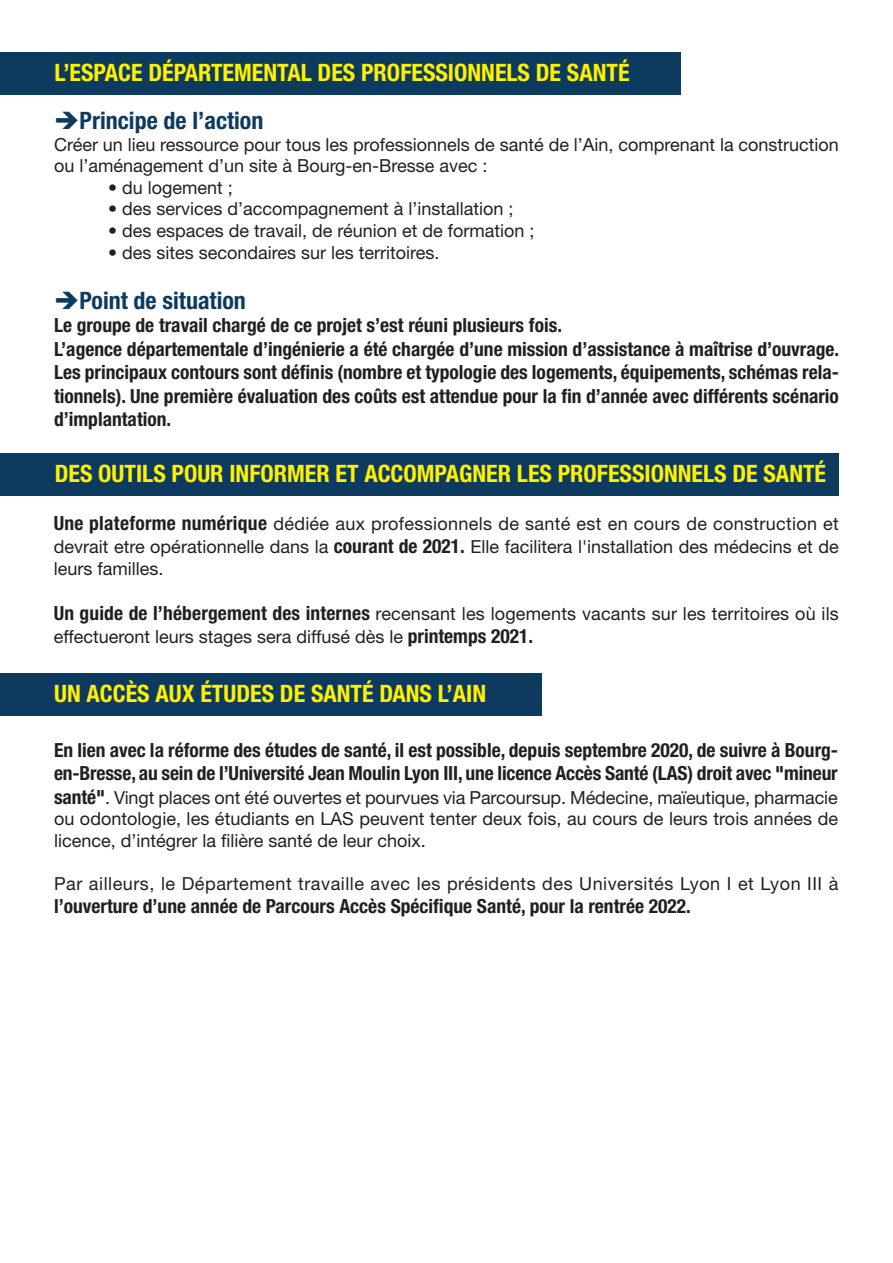
<style>
.page{position:relative;width:893px;height:1263px;background:#fff}
.page>*{position:absolute;margin:0;border:0;box-sizing:border-box;transform-origin:0 0}
.t1{font:700 condensed 24px "Helvetica Neue LT Pro";color:#fff101}
.t2{font:700 condensed 24px "Helvetica Neue LT Pro";color:#0d3b5f}
.t3{font:700 condensed 19.5px/23.4px "Helvetica Neue LT Pro";color:#231f20;text-align:justify}
.t4{font:18px/21.6px "Helvetica Neue LT Pro";color:#231f20}
.t5{font:18px "Helvetica Neue LT Pro";letter-spacing:.03em;color:#231f20}
.s1{font-weight:700;font-stretch:condensed;font-size:19.5px}
</style>
<div class="page">
<div style="left:0;top:52px;width:680px;height:43px;background:#0d3b5f"></div>
<div style="left:0;top:673px;width:541px;height:43px;background:#0d3b5f"></div>
<div style="left:0;top:453px;width:839px;height:42px;background:#0d3b5f"></div>
<p class="t1" style="left:54px;top:58px;width:577px">L’ESPACE DÉPARTEMENTAL DES PROFESSIONNELS DE SANTÉ</p>
<p class="t2" style="left:54px;top:106px;width:211px">➔Principe de l’action</p>
<p class="t4" style="left:54px;top:133px;width:786px">Créer un lieu ressource pour tous les professionnels de santé de l’Ain, comprenant la construction ou l’aménagement d’un site à Bourg-en-Bresse avec :</p>
<p class="t4" style="left:108px;top:176px;width:126px">• du logement ;</p>
<p class="t4" style="left:108px;top:198px;width:407px">• des services d’accompagnement à l’installation ;</p>
<p class="t4" style="left:108px;top:219px;width:428px">• des espaces de travail, de réunion et de formation ;</p>
<p class="t4" style="left:108px;top:241px;width:333px">• des sites secondaires sur les territoires.</p>
<p class="t2" style="left:54px;top:286px;width:193px">➔Point de situation</p>
<p class="t3" style="left:54px;top:314px;width:510px">Le groupe de travail chargé de ce projet s’est réuni plusieurs fois.</p>
<p class="t3" style="left:54px;top:337px;width:787px">L’agence départementale d’ingénierie a été chargée d’une mission d’assistance à maîtrise d’ouvrage.</p>
<p class="t3" style="left:54px;top:361px;width:786px">Les principaux contours sont définis (nombre et typologie des logements, équipements, schémas rela&shy;tionnels). Une première évaluation des coûts est attendue pour la fin d’année avec différents scénario d’implantation.</p>
<p class="t1" style="left:55px;top:459px;width:773px">DES OUTILS POUR INFORMER ET ACCOMPAGNER LES PROFESSIONNELS DE SANTÉ</p>
<p class="t4" style="left:54px;top:511px;width:787px;line-height:23.4px"><span class="s1">Une plateforme numérique</span> dédiée aux professionnels de santé est en cours de construction et devrait etre opérationnelle dans la <span class="s1">courant de 2021.</span> Elle facilitera l'installation des médecins et de</p>
<p class="t4" style="left:54px;top:557px;width:111px">leurs familles.</p>
<p class="t4" style="left:54px;top:601px;width:787px;line-height:23.4px"><span class="s1">Un guide de l’hébergement des internes</span> recensant les logements vacants sur les territoires où ils effectueront leurs stages sera diffusé dès le <span class="s1">printemps 2021.</span></p>
<p class="t1" style="left:54px;top:679px;width:433px">UN ACCÈS AUX ÉTUDES DE SANTÉ DANS L’AIN</p>
<p class="t3" style="left:54px;top:738px;width:786px">En lien avec la réforme des études de santé, il est possible, depuis septembre 2020, de suivre à Bourg&shy;en-Bresse, au sein de l’Université Jean Moulin Lyon III, une licence Accès Santé (LAS) droit avec "mineur</p>
<p class="t4" style="left:54px;top:786px;width:785px;text-align:justify"><span class="s1">santé"</span>. Vingt places ont été ouvertes et pourvues via Parcoursup. Médecine, maïeutique, pharmacie ou odontologie, les étudiants en LAS peuvent tenter deux fois, au cours de leurs trois années de licence, d’intégrer la filière santé de leur choix.</p>
<p class="t5" style="left:54px;top:872px;width:786px">Par ailleurs, le Département travaille avec les présidents des Universités Lyon I et Lyon III à</p>
<p class="t3" style="left:54px;top:895px;width:638px">l’ouverture d’une année de Parcours Accès Spécifique Santé, pour la rentrée 2022.</p>
</div>
